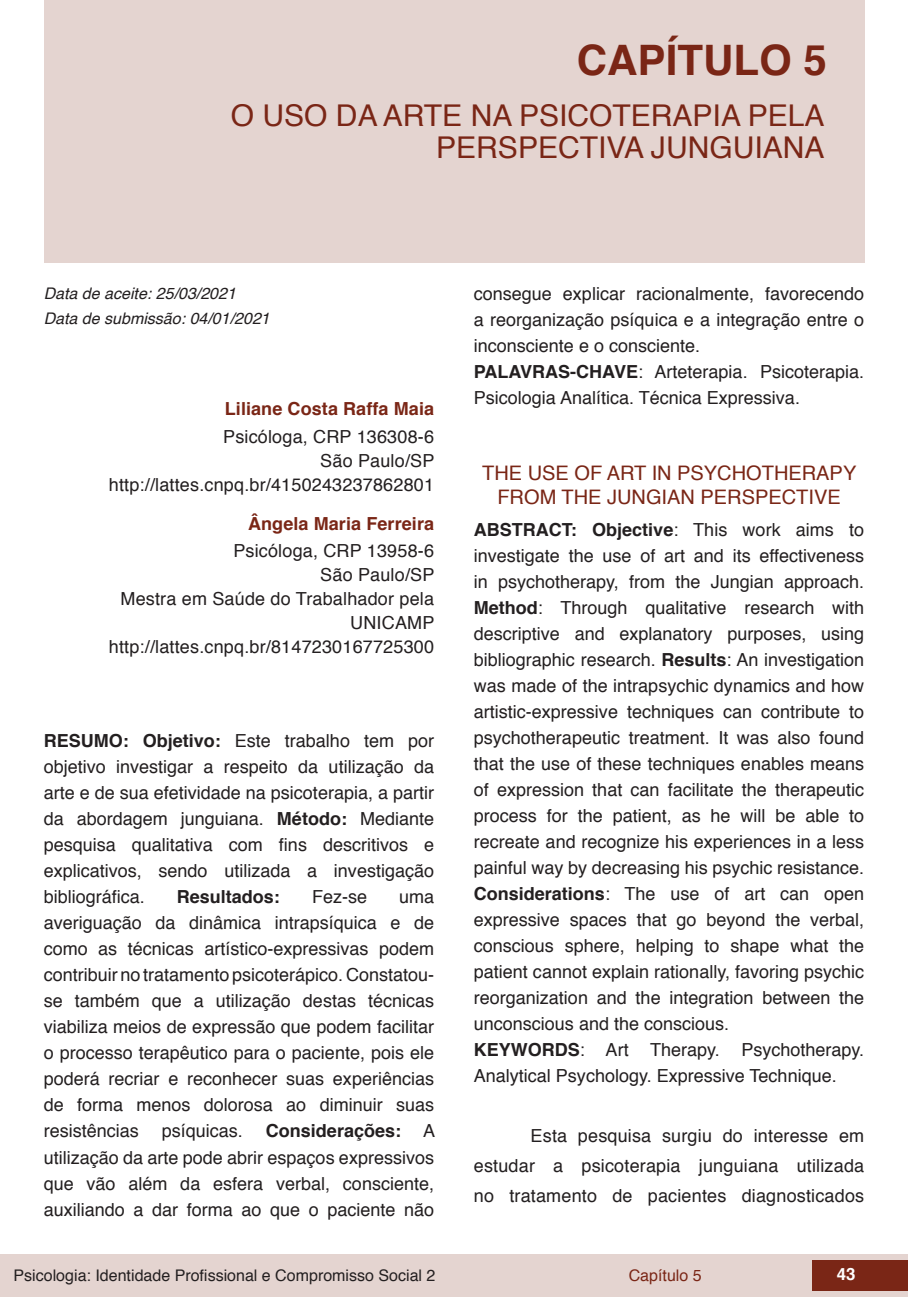
<style>
.page{position:relative;width:908px;height:1304px;background:#fff}
.page>*{position:absolute;margin:0;border:0;box-sizing:border-box;transform-origin:0 0}
.capítulos{font:700 42px "Helvetica";color:#7a2616}
.nome_artigos{font:30px/32px "Helvetica";color:#7a2616;text-align:right}
.título_Inglês{font:20px/24px "Helvetica";color:#7a2616;text-align:center}
.Resumos_e_PC_TXT{font:18px/26px "Helvetica";color:#231f20;text-align:justify}
.info_autores{font:18px/24px "Helvetica";letter-spacing:.01em;color:#231f20;text-align:right}
.txt{font:18px/30px "Helvetica";letter-spacing:.01em;color:#231f20;text-align:justify}
.nome_autores{font:700 18px "Helvetica";letter-spacing:.005em;color:#7a2616}
.Resumos_e_PC_TXT-2{font:700 18px "Helvetica";color:#231f20}
.t1{font:700 16.8px "Helvetica";color:#fff}
.t2{font:16px "Helvetica";color:#231f20}
.data{font:italic 16px "Helvetica";color:#231f20}
.t3{font:16px "Helvetica";color:#7a2616}
.s1{font-weight:700}
</style>
<div class="page">
<div style="left:0;top:1254px;width:906px;height:43px;background:#e4d4d0"></div>
<div style="left:812px;top:1261px;width:95px;height:30px;background:#7a2616"></div>
<div style="left:44px;top:0;width:819px;height:263px;background:#e4d4d0"></div>
<p class="capítulos" style="left:576px;top:26px;width:251px">CAPÍTULO 5</p>
<p class="nome_artigos" style="left:231px;top:101px;width:595px">O USO DA ARTE NA PSICOTERAPIA PELA<br>PERSPECTIVA JUNGUIANA</p>
<p class="data" style="left:44px;top:280px;width:194px">Data de aceite: 25/03/2021</p>
<p class="data" style="left:44px;top:306px;width:227px">Data de submissão: 04/01/2021</p>
<p class="nome_autores" style="left:225px;top:395px;width:211px">Liliane Costa Raffa Maia</p>
<p class="info_autores" style="left:223px;top:425px;width:212px">Psicóloga, CRP 136308-6</p>
<p class="info_autores" style="left:320px;top:449px;width:116px">São Paulo/SP</p>
<p class="info_autores" style="left:109px;top:473px;width:326px">http://lattes.cnpq.br/4150243237862801</p>
<p class="nome_autores" style="left:248px;top:509px;width:187px">Ângela Maria Ferreira</p>
<p class="info_autores" style="left:233px;top:540px;width:202px">Psicóloga, CRP 13958-6</p>
<p class="info_autores" style="left:320px;top:564px;width:116px">São Paulo/SP</p>
<p class="info_autores" style="left:120px;top:588px;width:315px">Mestra em Saúde do Trabalhador pela<br>UNICAMP</p>
<p class="info_autores" style="left:109px;top:636px;width:326px">http://lattes.cnpq.br/8147230167725300</p>
<p class="Resumos_e_PC_TXT" style="left:44px;top:729px;width:392px"><span class="s1">RESUMO: Objetivo:</span> Este trabalho tem por objetivo investigar a respeito da utilização da arte e de sua efetividade na psicoterapia, a partir da abordagem junguiana. <span class="s1">Método:</span> Mediante pesquisa qualitativa com fins descritivos e explicativos, sendo utilizada a investigação bibliográfica.</p>
<p class="Resumos_e_PC_TXT-2" style="left:177px;top:883px;width:105px">Resultados:</p>
<p class="Resumos_e_PC_TXT" style="left:312px;top:885px;width:57px">Fez-se</p>
<p class="Resumos_e_PC_TXT" style="left:44px;top:885px;width:392px;text-indent:355px">uma averiguação da dinâmica intrapsíquica e de como as técnicas artístico-expressivas podem contribuir no tratamento psicoterápico. Constatou&shy;se também que a utilização destas técnicas viabiliza meios de expressão que podem facilitar o processo terapêutico para o paciente, pois ele poderá recriar e reconhecer suas experiências de forma menos dolorosa ao diminuir suas resistências</p>
<p class="Resumos_e_PC_TXT" style="left:162px;top:1119px;width:83px">psíquicas.</p>
<p class="Resumos_e_PC_TXT" style="left:44px;top:1119px;width:393px;text-indent:222px"><span class="s1">Considerações:</span> A utilização da arte pode abrir espaços expressivos que vão além da esfera verbal, consciente, auxiliando a dar forma ao que o paciente não</p>
<p class="Resumos_e_PC_TXT" style="left:473px;top:281px;width:392px">consegue explicar racionalmente, favorecendo a reorganização psíquica e a integração entre o inconsciente e o consciente.</p>
<p class="Resumos_e_PC_TXT" style="left:473px;top:359px;width:392px"><span class="s1">PALAVRAS-CHAVE</span>: Arteterapia. Psicoterapia.<br>Psicologia Analítica. Técnica Expressiva.</p>
<p class="título_Inglês" style="left:482px;top:462px;width:375px">THE USE OF ART IN PSYCHOTHERAPY<br>FROM THE JUNGIAN PERSPECTIVE</p>
<p class="Resumos_e_PC_TXT" style="left:473px;top:517px;width:392px"><span class="s1">ABSTRACT: Objective</span>: This work aims to investigate the use of art and its effectiveness in psychotherapy, from the Jungian approach.<br><span class="s1">Method</span>: Through qualitative research with descriptive and explanatory purposes, using bibliographic research. <span class="s1">Results</span>: An investigation was made of the intrapsychic dynamics and how artistic-expressive techniques can contribute to psychotherapeutic treatment. It was also found that the use of these techniques enables means of expression that can facilitate the therapeutic process for the patient, as he will be able to recreate and recognize his experiences in a less painful way by decreasing his psychic resistance.<br><span class="s1">Considerations</span>: The use of art can open expressive spaces that go beyond the verbal, conscious sphere, helping to shape what the patient cannot explain rationally, favoring psychic reorganization and the integration between the unconscious and the conscious.</p>
<p class="Resumos_e_PC_TXT" style="left:473px;top:1037px;width:392px"><span class="s1">KEYWORDS</span>: Art Therapy. Psychotherapy.<br>Analytical Psychology. Expressive Technique.</p>
<p class="txt" style="left:473px;top:1121px;width:392px;text-indent:57px">Esta pesquisa surgiu do interesse em estudar a psicoterapia junguiana utilizada no tratamento de pacientes diagnosticados</p>
<p class="t2" style="left:14px;top:1263px;width:423px">Psicologia: Identidade Profissional e Compromisso Social 2</p>
<p class="t3" style="left:628px;top:1263px;width:74px">Capítulo 5</p>
<p class="t1" style="left:836px;top:1261px;width:20px">43</p>
</div>
